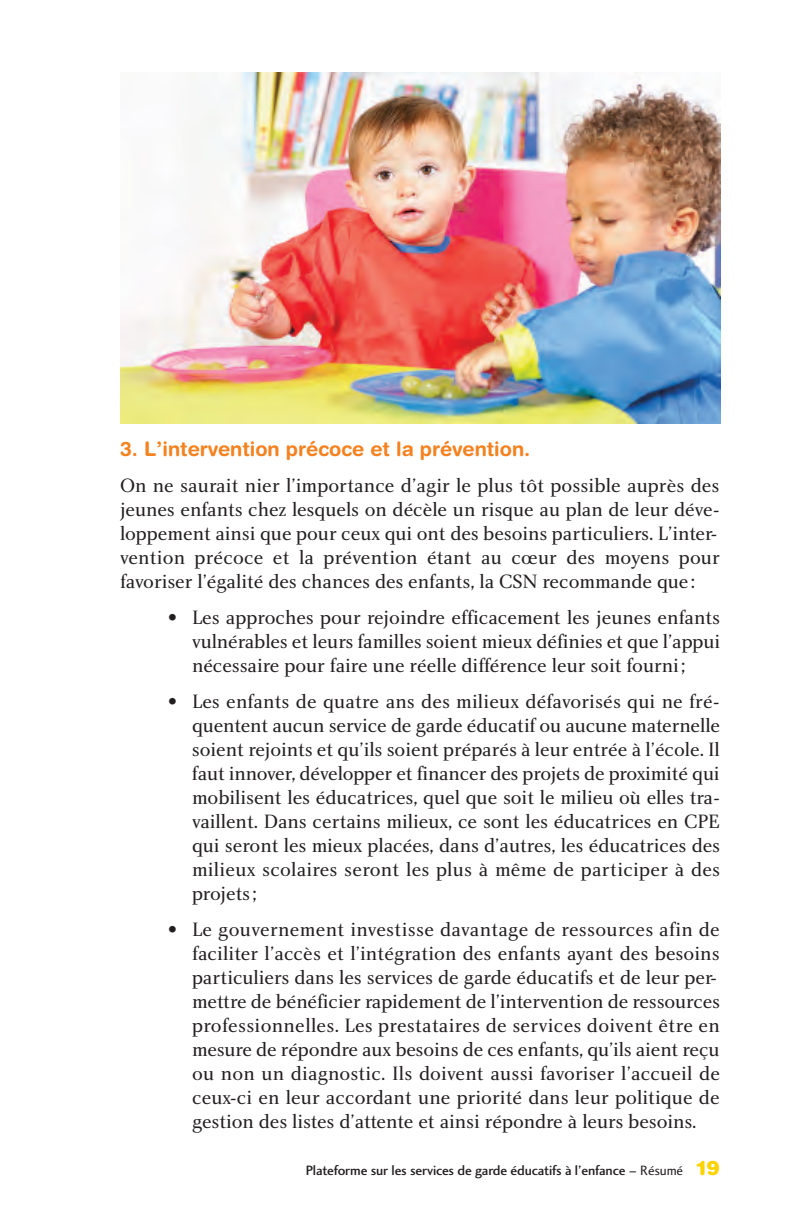
<style>
.page{position:relative;width:792px;height:1224px;background:#fff}
.page>*{position:absolute;margin:0;border:0;box-sizing:border-box;transform-origin:0 0}
.t1{font:20px/24px "Charlotte Book Plain";letter-spacing:-.005em;color:#231f20}
.t2{font:700 20px "Helvetica Rounded";color:#f58220}
.t3{font:14px "Charlotte Sans Medium Plain";letter-spacing:-.01em;color:#231f20}
.s1{font-family:"Charlotte Sans Book Plain"}
.s2{font-family:"Helvetica Rounded";font-weight:900;font-size:20px;color:#fed304}
</style>
<div class="page">
<img style="left:120px;top:72px;width:600px;height:351px">
<p class="t2" style="left:120px;top:441px;width:412px">3. L’intervention précoce et la prévention.</p>
<p class="t1" style="left:120px;top:475px;width:602px">On ne saurait nier l’importance d’agir le plus tôt possible auprès des jeunes enfants chez lesquels on décèle un risque au plan de leur déve&shy;loppement ainsi que pour ceux qui ont des besoins particuliers. L’inter&shy;vention précoce et la prévention étant au cœur des moyens pour favoriser l’égalité des chances des enfants, la CSN recommande que :</p>
<p class="t1" style="left:192px;top:607px;width:530px;text-align:justify;text-indent:-24px">• Les approches pour rejoindre efficacement les jeunes enfants vulnérables et leurs familles soient mieux définies et que l’appui nécessaire pour faire une réelle différence leur soit fourni;</p>
<p class="t1" style="left:192px;top:691px;width:530px;text-align:justify;text-indent:-24px">• Les enfants de quatre ans des milieux défavorisés qui ne fré&shy;quentent aucun service de garde éducatif ou aucune maternelle soient rejoints et qu’ils soient préparés à leur entrée à l’école. Il faut innover, développer et financer des projets de proximité qui mobilisent les éducatrices, quel que soit le milieu où elles tra&shy;vaillent. Dans certains milieux, ce sont les éducatrices en CPE qui seront les mieux placées, dans d’autres, les éducatrices des milieux scolaires seront les plus à même de participer à des projets;</p>
<p class="t1" style="left:192px;top:919px;width:530px;text-indent:-24px">• Le gouvernement investisse davantage de ressources afin de faciliter l’accès et l’intégration des enfants ayant des besoins particuliers dans les services de garde éducatifs et de leur per&shy;mettre de bénéficier rapidement de l’intervention de ressources professionnelles. Les prestataires de services doivent être en mesure de répondre aux besoins de ces enfants, qu’ils aient reçu ou non un diagnostic. Ils doivent aussi favoriser l’accueil de ceux-ci en leur accordant une priorité dans leur politique de gestion des listes d’attente et ainsi répondre à leurs besoins.</p>
<p class="t3" style="left:306px;top:1165px;width:416px">Plateforme sur les services de garde éducatifs à l’enfance – <span class="s1">Résumé</span> <span class="s2">19</span></p>
</div>
